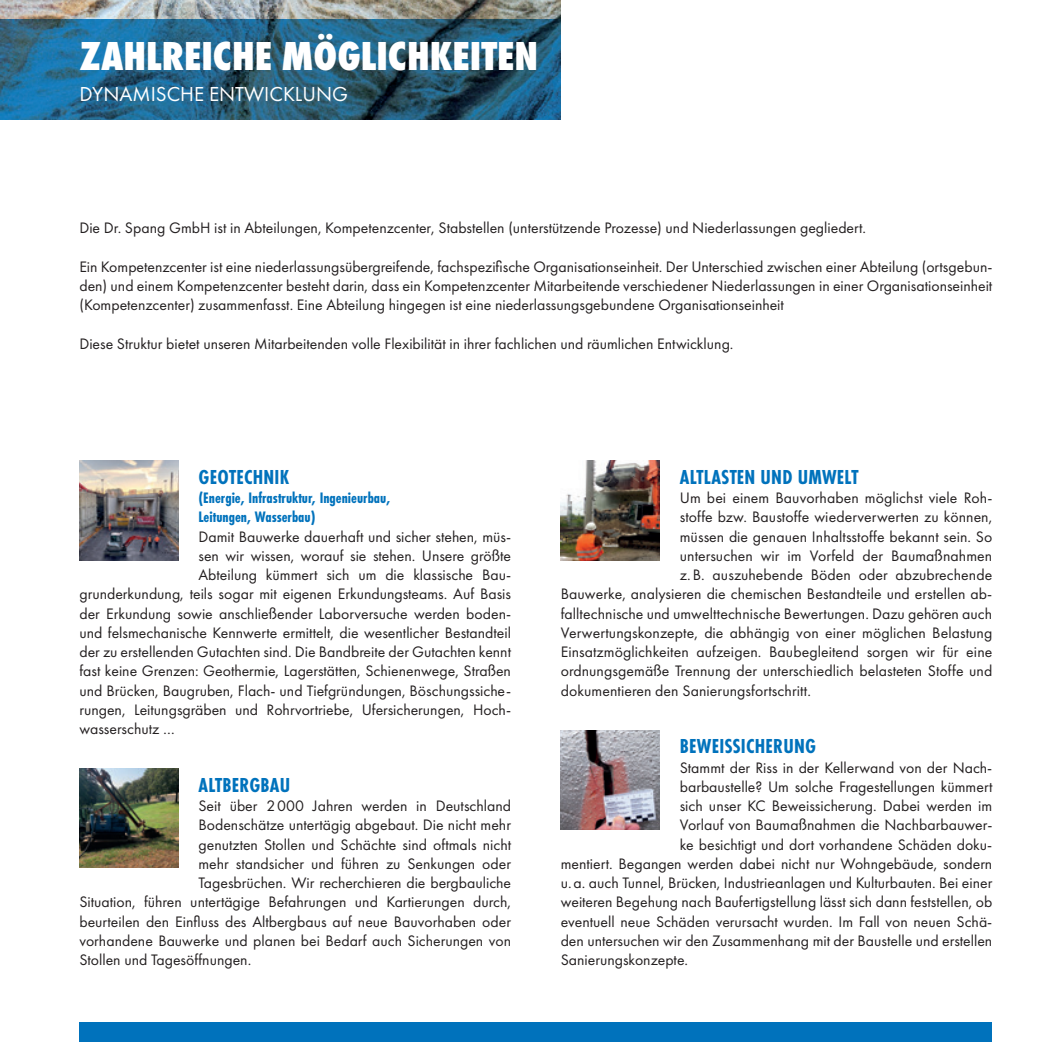
<style>
.page{position:relative;width:1042px;height:1042px;background:#fff}
.page>*{position:absolute;margin:0;border:0;box-sizing:border-box;transform-origin:0 0}
.t1{font:800 42px "Futura PT Cond";color:#fff}
.t2{font:700 21px "Futura PT Cond";letter-spacing:.01em;color:#0072bc}
.t3{font:21px "Futura PT";color:#fff}
.t4{font:15.75px/19.2px "Futura PT";color:#231f20;text-align:justify}
.t5{font:700 15.75px/19.2px "Futura PT Cond";color:#0072bc}
</style>
<div class="page">
<img style="left:79px;top:461px;width:100px;height:99px">
<img style="left:561px;top:730px;width:99px;height:99px">
<img style="left:79px;top:768px;width:100px;height:99px">
<img style="left:561px;top:461px;width:99px;height:99px">
<img style="left:0;top:0;width:561px;height:119px">
<div style="left:79px;top:1022px;width:913px;height:20px;background:#0072bc"></div>
<h1 class="t1" style="left:80px;top:31px;width:460px">ZAHLREICHE MÖGLICHKEITEN</h1>
<h2 class="t3" style="left:79px;top:82px;width:270px">DYNAMISCHE ENTWICKLUNG</h2>
<p class="t4" style="left:79px;top:218px;width:788px">Die Dr. Spang GmbH ist in Abteilungen, Kompetenzcenter, Stabstellen (unterstützende Prozesse) und Niederlassungen gegliedert.</p>
<p class="t4" style="left:79px;top:257px;width:914px">Ein Kompetenzcenter ist eine niederlassungsübergreifende, fachspezifische Organisationseinheit. Der Unterschied zwischen einer Abteilung (ortsgebun&shy;den) und einem Kompetenzcenter besteht darin, dass ein Kompetenzcenter Mitarbeitende verschiedener Niederlassungen in einer Organisationseinheit (Kompetenzcenter) zusammenfasst. Eine Abteilung hingegen ist eine niederlassungsgebundene Organisationseinheit</p>
<p class="t4" style="left:79px;top:334px;width:655px">Diese Struktur bietet unseren Mitarbeitenden volle Flexibilität in ihrer fachlichen und räumlichen Entwicklung.</p>
<h2 class="t2" style="left:199px;top:464px;width:92px">GEOTECHNIK</h2>
<p class="t5" style="left:198px;top:488px;width:193px">(Energie, Infrastruktur, Ingenieurbau,<br>Leitungen, Wasserbau)</p>
<p class="t4" style="left:198px;top:526px;width:314px">Damit Bauwerke dauerhaft und sicher stehen, müs-</p>
<p class="t4" style="left:198px;top:546px;width:314px">sen wir wissen, worauf sie stehen. Unsere größte</p>
<p class="t4" style="left:198px;top:565px;width:314px">Abteilung kümmert sich um die klassische Bau-</p>
<p class="t4" style="left:79px;top:584px;width:433px">grunderkundung, teils sogar mit eigenen Erkundungsteams. Auf Basis</p>
<p class="t4" style="left:79px;top:603px;width:433px">der Erkundung sowie anschließender Laborversuche werden boden-</p>
<p class="t4" style="left:79px;top:623px;width:433px">und felsmechanische Kennwerte ermittelt, die wesentlicher Bestandteil</p>
<p class="t4" style="left:79px;top:642px;width:433px">der zu erstellenden Gutachten sind. Die Bandbreite der Gutachten kennt</p>
<p class="t4" style="left:79px;top:661px;width:433px">fast keine Grenzen: Geothermie, Lagerstätten, Schienenwege, Straßen</p>
<p class="t4" style="left:79px;top:680px;width:433px">und Brücken, Baugruben, Flach- und Tiefgründungen, Böschungssiche-</p>
<p class="t4" style="left:79px;top:700px;width:433px">rungen, Leitungsgräben und Rohrvortriebe, Ufersicherungen, Hoch-</p>
<p class="t4" style="left:79px;top:719px;width:97px">wasserschutz …</p>
<h2 class="t2" style="left:199px;top:772px;width:93px">ALTBERGBAU</h2>
<p class="t4" style="left:198px;top:796px;width:314px">Seit über 2 000 Jahren werden in Deutschland</p>
<p class="t4" style="left:198px;top:815px;width:314px">Bodenschätze untertägig abgebaut. Die nicht mehr</p>
<p class="t4" style="left:198px;top:834px;width:314px">genutzten Stollen und Schächte sind oftmals nicht</p>
<p class="t4" style="left:198px;top:854px;width:314px">mehr standsicher und führen zu Senkungen oder</p>
<p class="t4" style="left:198px;top:873px;width:314px">Tagesbrüchen. Wir recherchieren die bergbauliche</p>
<p class="t4" style="left:79px;top:892px;width:433px">Situation, führen untertägige Befahrungen und Kartierungen durch,</p>
<p class="t4" style="left:79px;top:911px;width:433px">beurteilen den Einfluss des Altbergbaus auf neue Bauvorhaben oder</p>
<p class="t4" style="left:79px;top:931px;width:433px">vorhandene Bauwerke und planen bei Bedarf auch Sicherungen von</p>
<p class="t4" style="left:79px;top:950px;width:173px">Stollen und Tagesöffnungen.</p>
<h2 class="t2" style="left:680px;top:464px;width:180px">ALTLASTEN UND UMWELT</h2>
<p class="t4" style="left:680px;top:488px;width:314px">Um bei einem Bauvorhaben möglichst viele Roh-</p>
<p class="t4" style="left:680px;top:507px;width:314px">stoffe bzw. Baustoffe wiederverwerten zu können,</p>
<p class="t4" style="left:680px;top:526px;width:314px">müssen die genauen Inhaltsstoffe bekannt sein. So</p>
<p class="t4" style="left:680px;top:546px;width:314px">untersuchen wir im Vorfeld der Baumaßnahmen</p>
<p class="t4" style="left:680px;top:565px;width:314px">z. B. auszuhebende Böden oder abzubrechende</p>
<p class="t4" style="left:561px;top:584px;width:433px">Bauwerke, analysieren die chemischen Bestandteile und erstellen ab-</p>
<p class="t4" style="left:561px;top:603px;width:433px">falltechnische und umwelttechnische Bewertungen. Dazu gehören auch</p>
<p class="t4" style="left:561px;top:623px;width:433px">Verwertungskonzepte, die abhängig von einer möglichen Belastung</p>
<p class="t4" style="left:561px;top:642px;width:433px">Einsatzmöglichkeiten aufzeigen. Baubegleitend sorgen wir für eine</p>
<p class="t4" style="left:561px;top:661px;width:433px">ordnungsgemäße Trennung der unterschiedlich belasteten Stoffe und</p>
<p class="t4" style="left:561px;top:680px;width:252px">dokumentieren den Sanierungsfortschritt.</p>
<h2 class="t2" style="left:680px;top:734px;width:138px">BEWEISSICHERUNG</h2>
<p class="t4" style="left:680px;top:757px;width:314px">Stammt der Riss in der Kellerwand von der Nach-</p>
<p class="t4" style="left:680px;top:777px;width:314px">barbaustelle? Um solche Fragestellungen kümmert</p>
<p class="t4" style="left:680px;top:796px;width:314px">sich unser KC Beweissicherung. Dabei werden im</p>
<p class="t4" style="left:680px;top:815px;width:314px">Vorlauf von Baumaßnahmen die Nachbarbauwer-</p>
<p class="t4" style="left:680px;top:834px;width:314px">ke besichtigt und dort vorhandene Schäden doku-</p>
<p class="t4" style="left:561px;top:854px;width:433px">mentiert. Begangen werden dabei nicht nur Wohngebäude, sondern</p>
<p class="t4" style="left:561px;top:873px;width:433px">u. a. auch Tunnel, Brücken, Industrieanlagen und Kulturbauten. Bei einer</p>
<p class="t4" style="left:561px;top:892px;width:433px">weiteren Begehung nach Baufertigstellung lässt sich dann feststellen, ob</p>
<p class="t4" style="left:561px;top:911px;width:433px">eventuell neue Schäden verursacht wurden. Im Fall von neuen Schä-</p>
<p class="t4" style="left:561px;top:931px;width:433px">den untersuchen wir den Zusammenhang mit der Baustelle und erstellen</p>
<p class="t4" style="left:561px;top:950px;width:129px">Sanierungskonzepte.</p>
</div>
